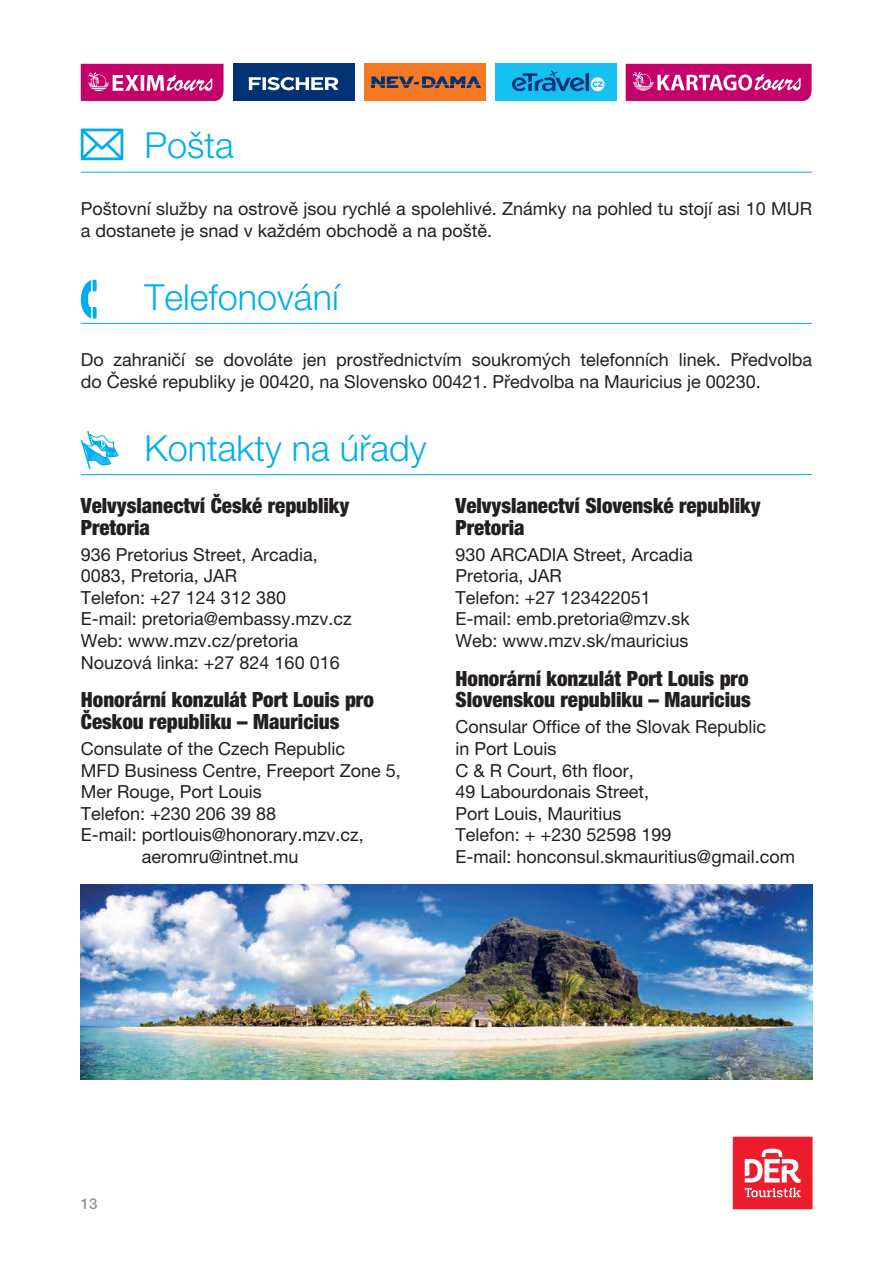
<style>
.page{position:relative;width:893px;height:1263px;background:#fff}
.page>*{position:absolute;margin:0;border:0;box-sizing:border-box;transform-origin:0 0}
.t1{font:300 36px "Helvetica Neue CE";color:#00aeef}
.t2{font:900 condensed 21px/21.6px "Helvetica Neue CE";color:#231f20}
.t3{font:18px/21.6px "Helvetica Neue CE";color:#231f20}
.t4{font:500 15px "Helvetica Neue CE";color:#939598}
</style>
<div class="page">
<div style="left:233px;top:64px;width:121px;height:37px;background:#013374"></div>
<svg style="left:248px;top:77px;width:91px;height:13px"></svg>
<div style="left:364px;top:64px;width:121px;height:37px;background:#f47921"></div>
<svg style="left:371px;top:76px;width:110px;height:12px"></svg>
<div style="left:495px;top:64px;width:121px;height:37px;background:#15c0f2"></div>
<svg style="left:512px;top:71px;width:93px;height:20px"></svg>
<svg style="left:81px;top:64px;width:143px;height:37px;background:#cd2b83"></svg>
<svg style="left:626px;top:64px;width:186px;height:37px;background:#ce2c84"></svg>
<div style="left:733px;top:1137px;width:79px;height:72px;background:#ee1b2d"></div>
<svg style="left:745px;top:1148px;width:56px;height:49px"></svg>
<hr style="left:81px;top:172px;width:731px;height:1px;background:#00aeef">
<hr style="left:81px;top:323px;width:731px;height:1px;background:#00aeef">
<hr style="left:81px;top:474px;width:731px;height:1px;background:#00aeef">
<svg style="left:81px;top:129px;width:42px;height:31px"></svg>
<svg style="left:81px;top:280px;width:16px;height:39px"></svg>
<svg style="left:81px;top:431px;width:38px;height:38px"></svg>
<img style="left:81px;top:885px;width:731px;height:194px">
<h1 class="t1" style="left:145px;top:124px;width:91px">Pošta</h1>
<p class="t3" style="left:81px;top:198px;width:733px">Poštovní služby na ostrově jsou rychlé a spolehlivé. Známky na pohled tu stojí asi 10 MUR a dostanete je snad v každém obchodě a na poště.</p>
<h1 class="t1" style="left:145px;top:275px;width:196px">Telefonování</h1>
<p class="t3" style="left:81px;top:349px;width:733px">Do zahraničí se dovoláte jen prostřednictvím soukromých telefonních linek. Předvolba do České republiky je 00420, na Slovensko 00421. Předvolba na Mauricius je 00230.</p>
<h1 class="t1" style="left:145px;top:426px;width:284px">Kontakty na úřady</h1>
<p class="t2" style="left:81px;top:496px;width:270px">Velvyslanectví České republiky<br>Pretoria</p>
<p class="t3" style="left:81px;top:543px;width:273px">936 Pretorius Street, Arcadia,<br>0083, Pretoria, JAR<br>Telefon: +27 124 312 380<br>E-mail: pretoria@embassy.mzv.cz<br>Web: www.mzv.cz/pretoria<br>Nouzová linka: +27 824 160 016</p>
<p class="t2" style="left:81px;top:690px;width:295px">Honorární konzulát Port Louis pro<br>Českou republiku – Mauricius</p>
<p class="t3" style="left:81px;top:738px;width:266px">Consulate of the Czech Republic</p>
<p class="t3" style="left:81px;top:759px;width:322px">MFD Business Centre, Freeport Zone 5,</p>
<p class="t3" style="left:81px;top:781px;width:183px">Mer Rouge, Port Louis</p>
<p class="t3" style="left:81px;top:803px;width:197px">Telefon: +230 206 39 88</p>
<p class="t3" style="left:81px;top:824px;width:285px">E-mail: portlouis@honorary.mzv.cz,</p>
<p class="t3" style="left:142px;top:846px;width:158px">aeromru@intnet.mu</p>
<p class="t2" style="left:455px;top:496px;width:306px">Velvyslanectví Slovenské republiky<br>Pretoria</p>
<p class="t3" style="left:455px;top:543px;width:239px">930 ARCADIA Street, Arcadia<br>Pretoria, JAR<br>Telefon: +27 123422051<br>E-mail: emb.pretoria@mzv.sk<br>Web: www.mzv.sk/mauricius</p>
<p class="t2" style="left:455px;top:668px;width:297px">Honorární konzulát Port Louis pro<br>Slovenskou republiku – Mauricius</p>
<p class="t3" style="left:455px;top:716px;width:341px">Consular Office of the Slovak Republic<br>in Port Louis<br>C &amp; R Court, 6th floor,<br>49 Labourdonais Street,<br>Port Louis, Mauritius<br>Telefon: + +230 52598 199<br>E-mail: honconsul.skmauritius@gmail.com</p>
<p class="t4" style="left:81px;top:1194px;width:18px">13</p>
</div>
